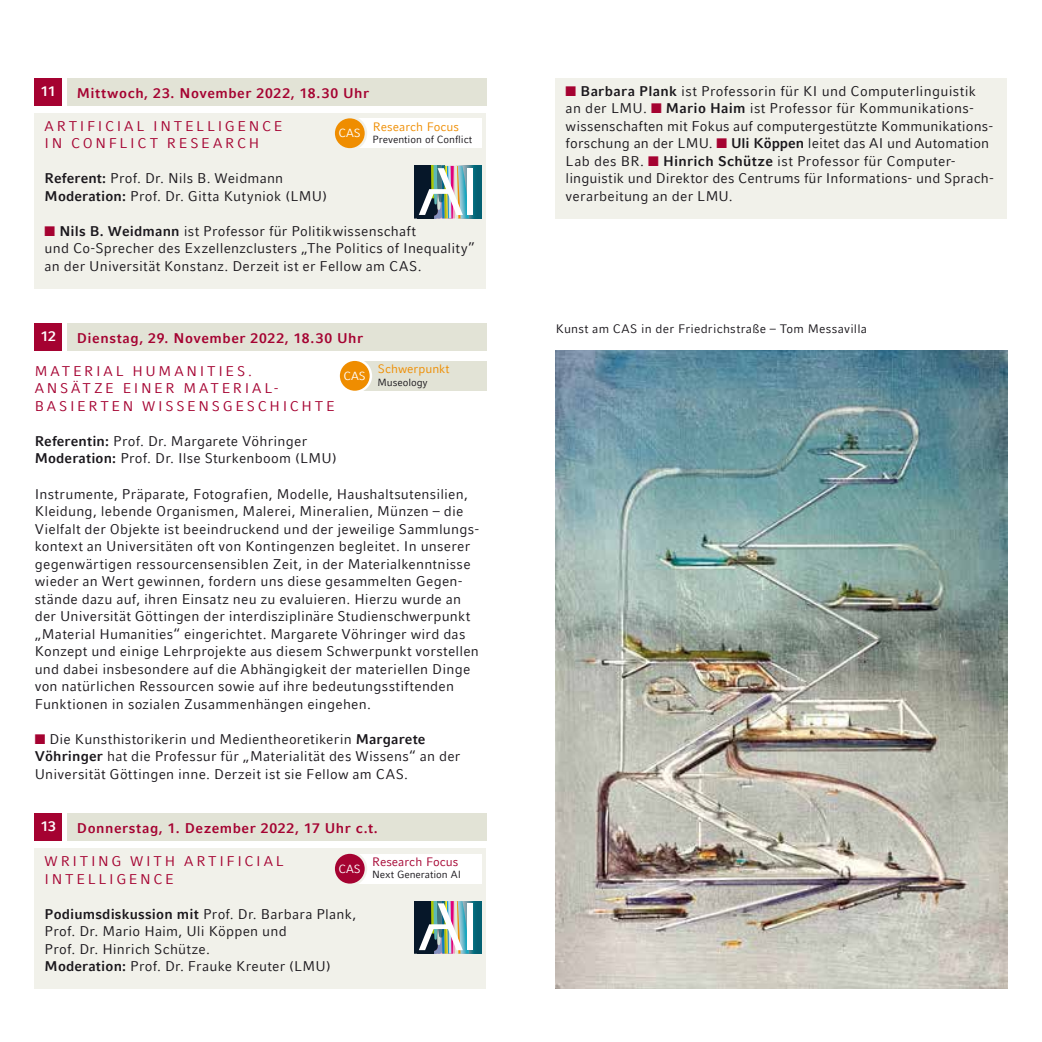
<style>
.page{position:relative;width:1042px;height:1042px;background:#fff}
.page>*{position:absolute;margin:0;border:0;box-sizing:border-box;transform-origin:0 0}
.t1{font:14px/17.5px "LMU Compatil Fact";letter-spacing:.015em;color:#1a171c}
.t2{font:14px/17.5px "LMU Compatil Fact";letter-spacing:.19em;color:#a50231}
.t3{font:700 14px "LMU Compatil Fact";letter-spacing:.04em;color:#a50231}
.t4{font:700 14px "LMU Compatil Fact";color:#fff}
.t5{font:12.25px "LMU Compatil Fact";letter-spacing:.02em;color:#1a171c}
.t6{font:12.08px "LMU Compatil Fact";color:#ef8d00}
.t7{font:12.08px "LMU Compatil Fact";color:#a50231}
.t8{font:11.72px "LMU Compatil Fact";letter-spacing:.005em;color:#fff}
.t9{font:10.33px "LMU Compatil Fact";letter-spacing:-.005em;color:#1a171c}
.s1{font-weight:700}
.s2{color:#a50231}
</style>
<div class="page">
<div style="left:35px;top:848px;width:451px;height:140px;background:#f1f1ea"></div>
<div style="left:35px;top:113px;width:451px;height:175px;background:#f1f1ea"></div>
<div style="left:67px;top:78px;width:419px;height:28px;background:#e2e3d6"></div>
<div style="left:35px;top:78px;width:27px;height:28px;background:#a50231"></div>
<div style="left:67px;top:323px;width:419px;height:28px;background:#e2e3d6"></div>
<div style="left:35px;top:323px;width:27px;height:28px;background:#a50231"></div>
<div style="left:67px;top:813px;width:419px;height:28px;background:#e2e3d6"></div>
<div style="left:35px;top:813px;width:27px;height:28px;background:#a50231"></div>
<div style="left:350px;top:118px;width:131px;height:30px;background:#fff"></div>
<div style="left:332px;top:116px;width:35px;height:35px;background:#f1f1ea;border-radius:50%"></div>
<div style="left:335px;top:118px;width:30px;height:30px;background:#ef8d00;border-radius:50%"></div>
<div style="left:355px;top:361px;width:131px;height:30px;background:#e2e3d6"></div>
<div style="left:337px;top:358px;width:35px;height:35px;background:#fff;border-radius:50%"></div>
<div style="left:340px;top:361px;width:30px;height:30px;background:#ef8d00;border-radius:50%"></div>
<div style="left:350px;top:854px;width:131px;height:29px;background:#fff"></div>
<svg style="left:332px;top:851px;width:35px;height:35px"></svg>
<div style="left:335px;top:854px;width:30px;height:29px;background:#a50231;border-radius:50%"></div>
<img style="left:469px;top:166px;width:12px;height:52px">
<img style="left:463px;top:166px;width:6px;height:52px">
<div style="left:467px;top:168px;width:6px;height:47px;background:#fff"></div>
<svg style="left:414px;top:166px;width:49px;height:52px"></svg>
<img style="left:469px;top:901px;width:12px;height:52px">
<img style="left:463px;top:901px;width:6px;height:52px">
<div style="left:467px;top:903px;width:6px;height:47px;background:#fff"></div>
<svg style="left:414px;top:901px;width:49px;height:52px"></svg>
<div style="left:556px;top:78px;width:451px;height:140px;background:#f1f1ea"></div>
<img style="left:556px;top:350px;width:451px;height:638px">
<p class="t4" style="left:41px;top:83px;width:17px">11</p>
<p class="t3" style="left:77px;top:85px;width:294px">Mittwoch, 23. November 2022, 18.30 Uhr</p>
<p class="t2" style="left:45px;top:117px;width:239px">ARTIFICIAL INTELLIGENCE<br>IN CONFLICT RESEARCH</p>
<p class="t1" style="left:45px;top:170px;width:284px"><span class="s1">Referent:</span> Prof. Dr. Nils B. Weidmann<br><span class="s1">Moderation:</span> Prof. Dr. Gitta Kutyniok (LMU)</p>
<p class="t1" style="left:45px;top:222px;width:432px"><span class="s2">■</span> <span class="s1">Nils B. Weidmann</span> ist Professor für Politikwissenschaft<br>und Co-Sprecher des Exzellenzclusters „The Politics of Inequality” an der Universität Konstanz. Derzeit ist er Fellow am CAS.</p>
<p class="t6" style="left:373px;top:120px;width:88px">Research Focus</p>
<p class="t8" style="left:338px;top:126px;width:24px">CAS</p>
<p class="t9" style="left:373px;top:133px;width:101px">Prevention of Conflict</p>
<p class="t4" style="left:41px;top:328px;width:17px">12</p>
<p class="t3" style="left:77px;top:330px;width:288px">Dienstag, 29. November 2022, 18.30 Uhr</p>
<p class="t6" style="left:378px;top:362px;width:73px">Schwerpunkt</p>
<p class="t2" style="left:35px;top:362px;width:301px">MATERIAL HUMANITIES.<br>ANSÄTZE EINER MATERIAL-<br>BASIERTEN WISSENSGESCHICHTE</p>
<p class="t1" style="left:35px;top:432px;width:303px"><span class="s1">Referentin:</span> Prof. Dr. Margarete Vöhringer<br><span class="s1">Moderation:</span> Prof. Dr. Ilse Sturkenboom (LMU)</p>
<p class="t1" style="left:35px;top:485px;width:446px">Instrumente, Präparate, Fotografien, Modelle, Haushaltsutensilien, Kleidung, lebende Organismen, Malerei, Mineralien, Münzen – die Vielfalt der Objekte ist beeindruckend und der jeweilige Sammlungs&shy;kontext an Universitäten oft von Kontingenzen begleitet. In unserer gegenwärtigen ressourcensensiblen Zeit, in der Materialkenntnisse wieder an Wert gewinnen, fordern uns diese gesammelten Gegen&shy;stände dazu auf, ihren Einsatz neu zu evaluieren. Hierzu wurde an der Universität Göttingen der interdisziplinäre Studienschwerpunkt „Material Humanities“ eingerichtet. Margarete Vöhringer wird das Konzept und einige Lehrprojekte aus diesem Schwerpunkt vorstellen und dabei insbesondere auf die Abhängigkeit der materiellen Dinge von natürlichen Ressourcen sowie auf ihre bedeutungsstiftenden Funktionen in sozialen Zusammenhängen eingehen.</p>
<p class="t1" style="left:35px;top:730px;width:427px"><span class="s2">■</span> Die Kunsthistorikerin und Medientheoretikerin <span class="s1">Margarete<br>Vöhringer</span> hat die Professur für „Materialität des Wissens“ an der<br>Universität Göttingen inne. Derzeit ist sie Fellow am CAS.</p>
<p class="t8" style="left:343px;top:369px;width:24px">CAS</p>
<p class="t9" style="left:377px;top:376px;width:52px">Museology</p>
<p class="t4" style="left:41px;top:818px;width:17px">13</p>
<p class="t3" style="left:77px;top:820px;width:302px">Donnerstag, 1. Dezember 2022, 17 Uhr c.t.</p>
<p class="t2" style="left:45px;top:852px;width:241px">WRITING WITH ARTIFICIAL<br>INTELLIGENCE</p>
<p class="t1" style="left:45px;top:905px;width:313px"><span class="s1">Podiumsdiskussion mit</span> Prof. Dr. Barbara Plank, Prof. Dr. Mario Haim, Uli Köppen und<br>Prof. Dr. Hinrich Schütze.<br><span class="s1">Moderation:</span> Prof. Dr. Frauke Kreuter (LMU)</p>
<p class="t8" style="left:338px;top:861px;width:24px">CAS</p>
<p class="t7" style="left:372px;top:855px;width:88px">Research Focus</p>
<p class="t9" style="left:372px;top:869px;width:90px">Next Generation AI</p>
<p class="t1" style="left:566px;top:82px;width:430px"><span class="s2">■</span> <span class="s1">Barbara Plank</span> ist Professorin für KI und Computerlinguistik an der LMU. <span class="s2">■</span> <span class="s1">Mario Haim</span> ist Professor für Kommunikations&shy;wissenschaften mit Fokus auf computergestützte Kommunikations-- forschung an der LMU. <span class="s2">■</span> <span class="s1">Uli Köppen</span> leitet das AI und Automation Lab des BR. <span class="s2">■</span> <span class="s1">Hinrich Schütze</span> ist Professor für Computer&shy;linguistik und Direktor des Centrums für Informations- und Sprach&shy;verarbeitung an der LMU.</p>
<p class="t5" style="left:556px;top:321px;width:313px">Kunst am CAS in der Friedrichstraße – Tom Messavilla</p>
</div>
